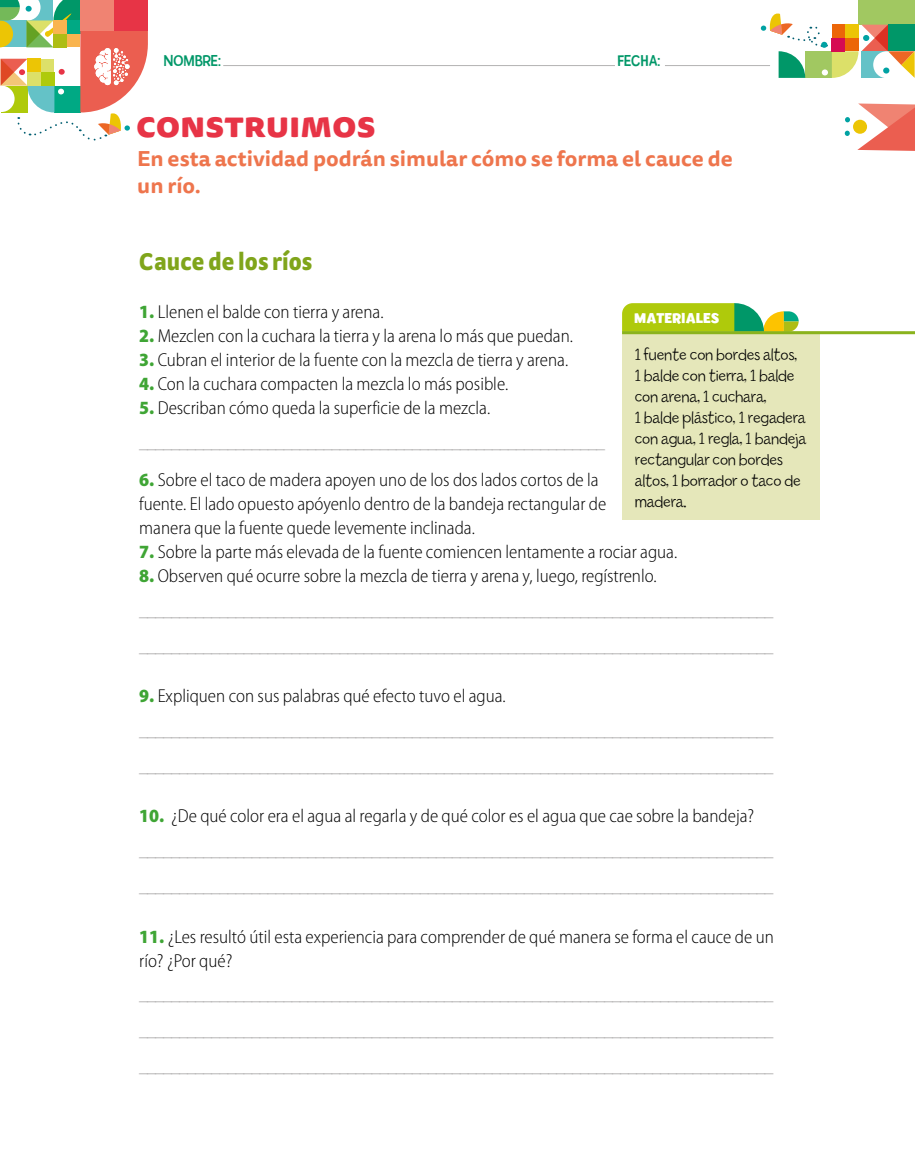
<style>
.page{position:relative;width:915px;height:1170px;background:#fff}
.page>*{position:absolute;margin:0;border:0;box-sizing:border-box;transform-origin:0 0}
.t1{font:800 34.5px "Tisa Sans Pro";color:#e73446;scale:1.04 1}
.t2{font:900 condensed 25.5px "Strada OT";color:#80a51b}
.t3{font:700 21px/27px "Tisa Sans Pro";color:#ee754d;scale:1.04 1}
.t4{font:300 semi-condensed 18.75px/24px "Myriad Pro";color:#000}
.t5{font:300 semi-condensed 18px/36px "Myriad Pro";color:#b3b2b2}
.t6{font:300 17.25px/21px "Billy";letter-spacing:-.01em;color:#000}
.t7{font:16.5px "Billy";color:#009768}
.t8{font:700 15px "Billy";color:#fff}
.s1{font-weight:900;color:#3fa535}
</style>
<div class="page">
<div style="left:622px;top:331px;width:197px;height:188px;background:#e5e7ba"></div>
<div style="left:857px;top:0;width:57px;height:25px;background:#a1c861"></div>
<svg style="left:760px;top:12px;width:155px;height:66px"></svg>
<svg style="left:857px;top:103px;width:57px;height:48px"></svg>
<div style="left:852px;top:120px;width:14px;height:14px;background:#ecc505;border-radius:50%"></div>
<svg style="left:844px;top:131px;width:5px;height:5px"></svg>
<svg style="left:845px;top:117px;width:4px;height:5px"></svg>
<svg style="left:0;top:0;width:148px;height:141px"></svg>
<hr style="left:223px;top:65px;width:391px;height:1px;background:#b3b2b2">
<hr style="left:664px;top:65px;width:105px;height:1px;background:#b3b2b2">
<svg style="left:622px;top:303px;width:176px;height:28px;background:#a2c838"></svg>
<hr style="left:622px;top:331px;width:292px;height:3px;background:#8ab31d">
<p class="t7" style="left:164px;top:51px;width:58px">NOMBRE:</p>
<p class="t7" style="left:617px;top:52px;width:44px">FECHA:</p>
<h1 class="t1" style="left:136px;top:99px;width:231px">construimos</h1>
<p class="t3" style="left:137px;top:145px;width:574px">En esta actividad podrán simular cómo se forma el cauce de un río.</p>
<h2 class="t2" style="left:139px;top:246px;width:174px">Cauce de los ríos</h2>
<p class="t4" style="left:139px;top:300px;width:246px"><span class="s1">1.</span> Llenen el balde con tierra y arena.</p>
<p class="t4" style="left:139px;top:324px;width:435px"><span class="s1">2.</span> Mezclen con la cuchara la tierra y la arena lo más que puedan.</p>
<p class="t4" style="left:139px;top:348px;width:430px"><span class="s1">3.</span> Cubran el interior de la fuente con la mezcla de tierra y arena.</p>
<p class="t4" style="left:139px;top:372px;width:370px"><span class="s1">4.</span> Con la cuchara compacten la mezcla lo más posible.</p>
<p class="t4" style="left:139px;top:396px;width:352px"><span class="s1">5.</span> Describan cómo queda la superficie de la mezcla.</p>
<p class="t5" style="left:139px;top:424px;width:467px">__________________________________________________________</p>
<p class="t4" style="left:139px;top:468px;width:468px"><span class="s1">6.</span> Sobre el taco de madera apoyen uno de los dos lados cortos de la fuente. El lado opuesto apóyenlo dentro de la bandeja rectangular de manera que la fuente quede levemente inclinada.</p>
<p class="t4" style="left:139px;top:540px;width:539px"><span class="s1">7.</span> Sobre la parte más elevada de la fuente comiencen lentamente a rociar agua.</p>
<p class="t4" style="left:139px;top:564px;width:519px"><span class="s1">8.</span> Observen qué ocurre sobre la mezcla de tierra y arena y, luego, regístrenlo.</p>
<p class="t5" style="left:139px;top:592px;width:635px">_______________________________________________________________________________ _______________________________________________________________________________</p>
<p class="t4" style="left:139px;top:684px;width:368px"><span class="s1">9.</span> Expliquen con sus palabras qué efecto tuvo el agua.</p>
<p class="t5" style="left:139px;top:712px;width:635px">_______________________________________________________________________________ _______________________________________________________________________________</p>
<p class="t4" style="left:139px;top:804px;width:616px"><span class="s1">10.</span> ¿De qué color era el agua al regarla y de qué color es el agua que cae sobre la bandeja?</p>
<p class="t5" style="left:139px;top:832px;width:635px">_______________________________________________________________________________ _______________________________________________________________________________</p>
<p class="t4" style="left:139px;top:924px;width:636px"><span class="s1">11.</span> ¿Les resultó útil esta experiencia para comprender de qué manera se forma el cauce de un río? ¿Por qué?</p>
<p class="t5" style="left:139px;top:976px;width:635px;text-align:justify">_______________________________________________________________________________ _______________________________________________________________________________ _______________________________________________________________________________</p>
<p class="t8" style="left:634px;top:309px;width:86px">MATERIALES</p>
<p class="t6" style="left:634px;top:344px;width:173px">1 fuente con bordes altos,<br>1 balde con tierra, 1 balde con arena, 1 cuchara,<br>1 balde plástico, 1 regadera con agua, 1 regla, 1 bandeja rectangular con bordes altos, 1 borrador o taco de madera.</p>
</div>
